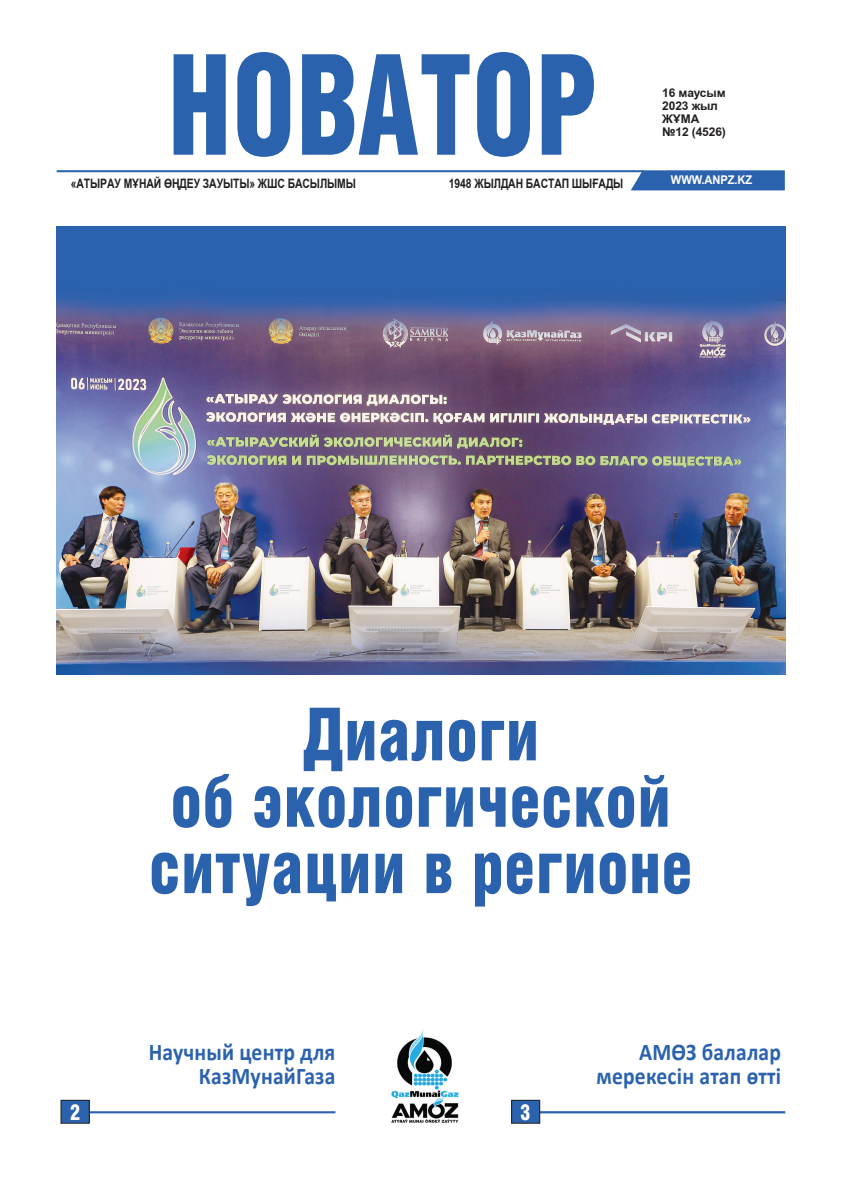
<style>
.page{position:relative;width:842px;height:1191px;background:#fff}
.page>*{position:absolute;margin:0;border:0;box-sizing:border-box;transform-origin:0 0}
.t1{font:139.9px "Helios Cond Black kz";letter-spacing:.01em;color:#2b62ae;scale:.81 1}
.t2{font:73.3px/66.4px "Helios Cond Black kz";letter-spacing:.01em;color:#2b62ae;text-align:center;scale:.9 1}
.t3{font:700 24px/24px "Calibri";letter-spacing:.01em;color:#2b62ae;text-align:right;scale:.9 1}
.t4{font:22px "Helios Cond Black kz";color:#fff;scale:.9 1}
.t5{font:700 13px "KZ Arial";letter-spacing:-.01em;color:#231f20;scale:.8 1}
.t6{font:700 12px/13px "KZ Arial";letter-spacing:-.01em;color:#231f20}
.t7{font:700 12px "KZ Arial";letter-spacing:-.01em;color:#fff;scale:.93 1}
</style>
<div class="page">
<hr style="left:57px;top:170px;width:587px;height:2px;background:#2b62ae">
<svg style="left:631px;top:170px;width:154px;height:20px;background:#3569b1"></svg>
<hr style="left:86px;top:1111px;width:249px;height:2px;background:#2b62ae">
<div style="left:61px;top:1100px;width:28px;height:23px;background:#2b62ae"></div>
<div style="left:61px;top:1100px;width:28px;height:23px;border:1px solid #231f20"></div>
<hr style="left:514px;top:1111px;width:271px;height:2px;background:#2b62ae">
<div style="left:512px;top:1100px;width:28px;height:23px;background:#2b62ae"></div>
<div style="left:512px;top:1100px;width:28px;height:23px;border:1px solid #231f20"></div>
<img style="left:391px;top:1030px;width:68px;height:93px">
<img style="left:57px;top:226px;width:728px;height:448px">
<h1 class="t1" style="left:168px;top:30px;width:531px">новатор</h1>
<p class="t6" style="left:662px;top:86px;width:65px">16 маусым<br>2023 жыл жұма №12 (4526)</p>
<p class="t5" style="left:71px;top:174px;width:358px">«Атырау мұнай өңдеу зауыты» жшс басылымы</p>
<p class="t5" style="left:449px;top:174px;width:220px">1948 жылдан бастап шығады</p>
<p class="t7" style="left:671px;top:171px;width:89px">WWW.ANPZ.KZ</p>
<h2 class="t2" style="left:149px;top:701px;width:605px">Диалоги<br>об экологической ситуации в регионе</h2>
<h3 class="t4" style="left:70px;top:1100px;width:13px">2</h3>
<h3 class="t3" style="left:149px;top:1039px;width:209px">Научный центр для<br>КазМунайГаза</h3>
<h3 class="t4" style="left:520px;top:1100px;width:13px">3</h3>
<h3 class="t3" style="left:596px;top:1039px;width:207px">АМӨЗ балалар мерекесін атап өтті</h3>
</div>
